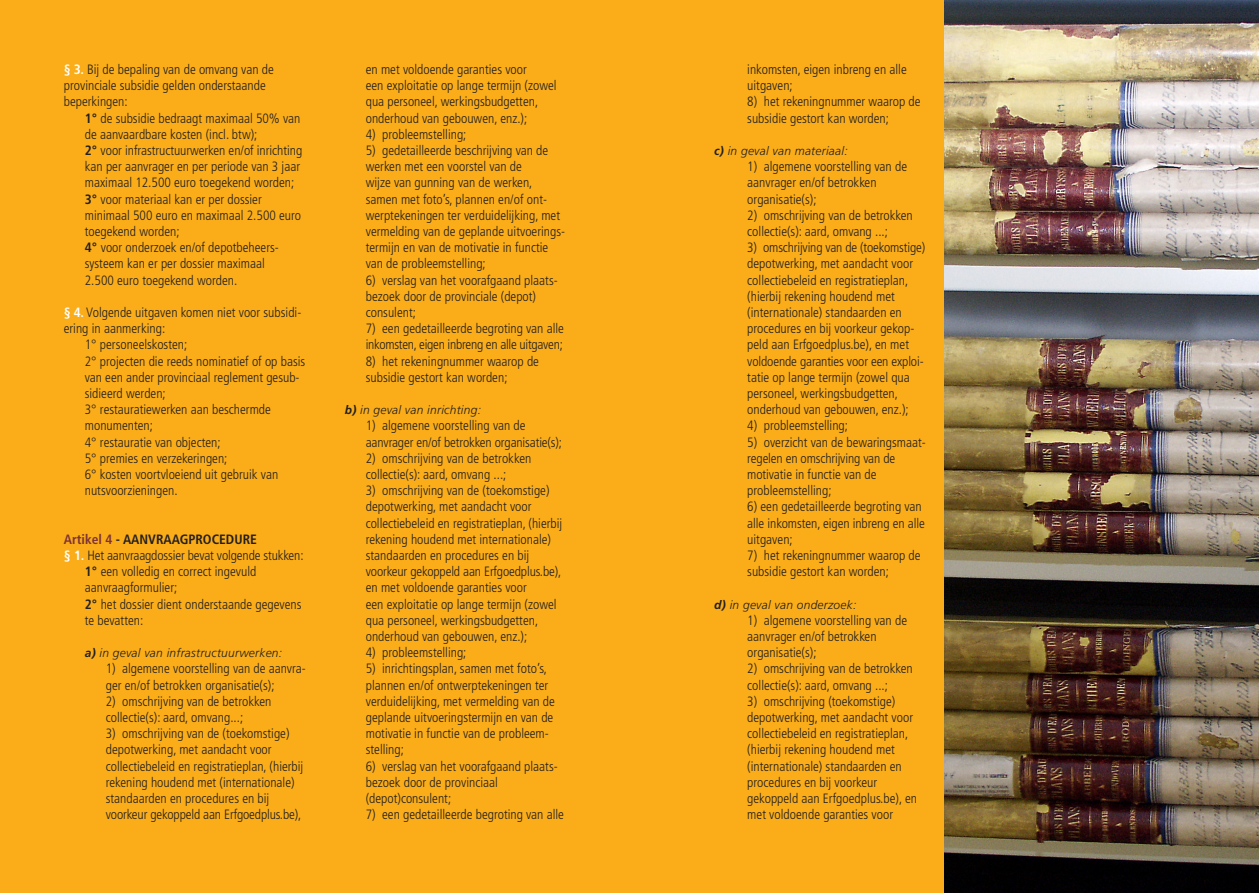
<style>
.page{position:relative;width:1259px;height:893px;background:#faad19}
.page>*{position:absolute;margin:0;border:0;box-sizing:border-box;transform-origin:0 0}
.t1{font:300 condensed 13.5px/16.2px "Frutiger";color:#231f20}
.t2{font:300 condensed 13.5px "Frutiger";letter-spacing:-.02em;color:#231f20}
.t3{font:700 condensed 13.5px "Frutiger";color:#231f20}
.t4{font:italic 300 12px "Frutiger";letter-spacing:.02em;color:#231f20}
.s1{font-weight:700;color:#fff}
.s2{font-weight:700}
.s3{color:#7e3235}
</style>
<div class="page">
<img style="left:944px;top:0;width:315px;height:893px">
<p class="t1" style="left:64px;top:61px;width:211px"><span class="s1">§ 3.</span> Bij de bepaling van de omvang van de provinciale subsidie gelden onderstaande beperkingen:</p>
<p class="t1" style="left:85px;top:110px;width:217px"><span class="s2">1°</span> de subsidie bedraagt maximaal 50% van de aanvaardbare kosten (incl. btw);</p>
<p class="t1" style="left:85px;top:142px;width:219px"><span class="s2">2°</span> voor infrastructuurwerken en/of inrichting kan per aanvrager en per periode van 3 jaar maximaal 12.500 euro toegekend worden;</p>
<p class="t1" style="left:85px;top:191px;width:218px"><span class="s2">3°</span> voor materiaal kan er per dossier minimaal 500 euro en maximaal 2.500 euro toegekend worden;</p>
<p class="t1" style="left:85px;top:240px;width:196px"><span class="s2">4°</span> voor onderzoek en/of depotbeheers-</p>
<p class="t1" style="left:85px;top:256px;width:182px">systeem kan er per dossier maximaal</p>
<p class="t1" style="left:85px;top:272px;width:154px">2.500 euro toegekend worden.</p>
<p class="t1" style="left:64px;top:304px;width:239px"><span class="s1">§ 4.</span> Volgende uitgaven komen niet voor subsidi&shy;ëring in aanmerking:</p>
<p class="t1" style="left:85px;top:337px;width:104px">1° personeelskosten;</p>
<p class="t1" style="left:85px;top:353px;width:222px">2° projecten die reeds nominatief of op basis</p>
<p class="t1" style="left:85px;top:369px;width:216px">van een ander provinciaal reglement gesub-</p>
<p class="t1" style="left:85px;top:385px;width:82px">sidieerd werden;</p>
<p class="t1" style="left:85px;top:402px;width:188px">3° restauratiewerken aan beschermde monumenten;</p>
<p class="t1" style="left:85px;top:434px;width:137px">4° restauratie van objecten;</p>
<p class="t1" style="left:85px;top:450px;width:144px">5° premies en verzekeringen;</p>
<p class="t1" style="left:85px;top:466px;width:195px">6° kosten voortvloeiend uit gebruik van nutsvoorzieningen.</p>
<p class="t3" style="left:64px;top:531px;width:195px"><span class="s3">Artikel 4</span> - AANVRAAGPROCEDURE</p>
<p class="t1" style="left:64px;top:547px;width:241px"><span class="s1">§ 1.</span> Het aanvraagdossier bevat volgende stukken:</p>
<p class="t1" style="left:85px;top:564px;width:173px"><span class="s2">1°</span> een volledig en correct ingevuld</p>
<p class="t1" style="left:85px;top:580px;width:94px">aanvraagformulier;</p>
<p class="t1" style="left:85px;top:596px;width:218px"><span class="s2">2°</span> het dossier dient onderstaande gegevens te bevatten:</p>
<p class="t4" style="left:85px;top:646px;width:199px"><span class="s2">a)</span> in geval van infrastructuurwerken:</p>
<p class="t1" style="left:106px;top:661px;width:201px">1) algemene voorstelling van de aanvra-</p>
<p class="t1" style="left:106px;top:677px;width:170px">ger en/of betrokken organisatie(s);</p>
<p class="t1" style="left:106px;top:693px;width:167px">2) omschrijving van de betrokken</p>
<p class="t1" style="left:106px;top:709px;width:139px">collectie(s): aard, omvang...;</p>
<p class="t1" style="left:106px;top:726px;width:185px">3) omschrijving van de (toekomstige) depotwerking, met aandacht voor</p>
<p class="t1" style="left:106px;top:758px;width:199px">collectiebeleid en registratieplan, (hierbij</p>
<p class="t1" style="left:106px;top:774px;width:190px">rekening houdend met (internationale)</p>
<p class="t1" style="left:106px;top:790px;width:197px">standaarden en procedures en bij voorkeur gekoppeld aan Erfgoedplus.be),</p>
<p class="t1" style="left:366px;top:61px;width:192px">en met voldoende garanties voor<br>een exploitatie op lange termijn (zowel qua personeel, werkingsbudgetten, onderhoud van gebouwen, enz.);</p>
<p class="t1" style="left:366px;top:126px;width:102px">4) probleemstelling;</p>
<p class="t1" style="left:366px;top:142px;width:184px">5) gedetailleerde beschrijving van de</p>
<p class="t1" style="left:366px;top:159px;width:168px">werken met een voorstel van de wijze van gunning van de werken,</p>
<p class="t1" style="left:366px;top:191px;width:183px">samen met foto’s, plannen en/of ont-</p>
<p class="t1" style="left:366px;top:207px;width:196px">werptekeningen ter verduidelijking, met</p>
<p class="t1" style="left:366px;top:223px;width:201px">vermelding van de geplande uitvoerings-</p>
<p class="t1" style="left:366px;top:240px;width:184px">termijn en van de motivatie in functie</p>
<p class="t1" style="left:366px;top:256px;width:122px">van de probleemstelling;</p>
<p class="t1" style="left:366px;top:272px;width:193px">6) verslag van het voorafgaand plaats-</p>
<p class="t1" style="left:366px;top:288px;width:172px">bezoek door de provinciale (depot)</p>
<p class="t1" style="left:366px;top:304px;width:52px">consulent;</p>
<p class="t1" style="left:366px;top:321px;width:200px">7) een gedetailleerde begroting van alle</p>
<p class="t2" style="left:366px;top:337px;width:199px">inkomsten, eigen inbreng en alle uitgaven;</p>
<p class="t1" style="left:366px;top:353px;width:175px">8) het rekeningnummer waarop de</p>
<p class="t1" style="left:366px;top:369px;width:143px">subsidie gestort kan worden;</p>
<p class="t4" style="left:345px;top:403px;width:138px"><span class="s2">b)</span> in geval van inrichting:</p>
<p class="t1" style="left:366px;top:418px;width:161px">1) algemene voorstelling van de</p>
<p class="t1" style="left:366px;top:434px;width:198px">aanvrager en/of betrokken organisatie(s);</p>
<p class="t1" style="left:366px;top:450px;width:167px">2) omschrijving van de betrokken collectie(s): aard, omvang ...;</p>
<p class="t1" style="left:366px;top:483px;width:185px">3) omschrijving van de (toekomstige) depotwerking, met aandacht voor</p>
<p class="t1" style="left:366px;top:515px;width:198px">collectiebeleid en registratieplan, (hierbij rekening houdend met internationale)</p>
<p class="t1" style="left:366px;top:547px;width:165px">standaarden en procedures en bij</p>
<p class="t1" style="left:366px;top:564px;width:197px">voorkeur gekoppeld aan Erfgoedplus.be),</p>
<p class="t1" style="left:366px;top:580px;width:192px">en met voldoende garanties voor<br>een exploitatie op lange termijn (zowel qua personeel, werkingsbudgetten, onderhoud van gebouwen, enz.);</p>
<p class="t1" style="left:366px;top:645px;width:102px">4) probleemstelling;</p>
<p class="t1" style="left:366px;top:661px;width:191px">5) inrichtingsplan, samen met foto’s, plannen en/of ontwerptekeningen ter verduidelijking, met vermelding van de</p>
<p class="t1" style="left:366px;top:709px;width:189px">geplande uitvoeringstermijn en van de motivatie in functie van de probleem-</p>
<p class="t1" style="left:366px;top:742px;width:40px">stelling;</p>
<p class="t1" style="left:366px;top:758px;width:193px">6) verslag van het voorafgaand plaats-</p>
<p class="t1" style="left:366px;top:774px;width:134px">bezoek door de provinciaal</p>
<p class="t1" style="left:366px;top:790px;width:87px">(depot)consulent;</p>
<p class="t1" style="left:366px;top:807px;width:200px">7) een gedetailleerde begroting van alle</p>
<p class="t1" style="left:747px;top:61px;width:161px">inkomsten, eigen inbreng en alle uitgaven;</p>
<p class="t1" style="left:747px;top:94px;width:175px">8) het rekeningnummer waarop de subsidie gestort kan worden;</p>
<p class="t4" style="left:714px;top:144px;width:135px"><span class="s2">c)</span> in geval van materiaal:</p>
<p class="t1" style="left:747px;top:159px;width:161px">1) algemene voorstelling van de</p>
<p class="t1" style="left:747px;top:175px;width:131px">aanvrager en/of betrokken organisatie(s);</p>
<p class="t1" style="left:747px;top:207px;width:167px">2) omschrijving van de betrokken collectie(s): aard, omvang ...;</p>
<p class="t1" style="left:747px;top:240px;width:179px">3) omschrijving van de (toekomstige) depotwerking, met aandacht voor collectiebeleid en registratieplan, (hierbij rekening houdend met</p>
<p class="t1" style="left:747px;top:304px;width:178px">(internationale) standaarden en procedures en bij voorkeur gekop&shy;peld aan Erfgoedplus.be), en met voldoende garanties voor een exploi&shy;tatie op lange termijn (zowel qua personeel, werkingsbudgetten, onderhoud van gebouwen, enz.);</p>
<p class="t1" style="left:747px;top:418px;width:102px">4) probleemstelling;</p>
<p class="t1" style="left:747px;top:434px;width:180px">5) overzicht van de bewaringsmaat&shy;regelen en omschrijving van de</p>
<p class="t1" style="left:747px;top:466px;width:131px">motivatie in functie van de</p>
<p class="t1" style="left:747px;top:483px;width:86px">probleemstelling;</p>
<p class="t1" style="left:747px;top:499px;width:179px">6) een gedetailleerde begroting van alle inkomsten, eigen inbreng en alle uitgaven;</p>
<p class="t1" style="left:747px;top:547px;width:175px">7) het rekeningnummer waarop de subsidie gestort kan worden;</p>
<p class="t4" style="left:714px;top:598px;width:144px"><span class="s2">d)</span> in geval van onderzoek:</p>
<p class="t1" style="left:747px;top:612px;width:161px">1) algemene voorstelling van de</p>
<p class="t1" style="left:747px;top:628px;width:131px">aanvrager en/of betrokken organisatie(s);</p>
<p class="t1" style="left:747px;top:661px;width:167px">2) omschrijving van de betrokken collectie(s): aard, omvang ...;</p>
<p class="t1" style="left:747px;top:693px;width:149px">3) omschrijving (toekomstige)</p>
<p class="t1" style="left:747px;top:709px;width:167px">depotwerking, met aandacht voor collectiebeleid en registratieplan, (hierbij rekening houdend met (internationale) standaarden en procedures en bij voorkeur</p>
<p class="t1" style="left:747px;top:790px;width:171px">gekoppeld aan Erfgoedplus.be), en</p>
<p class="t1" style="left:747px;top:807px;width:147px">met voldoende garanties voor</p>
</div>
